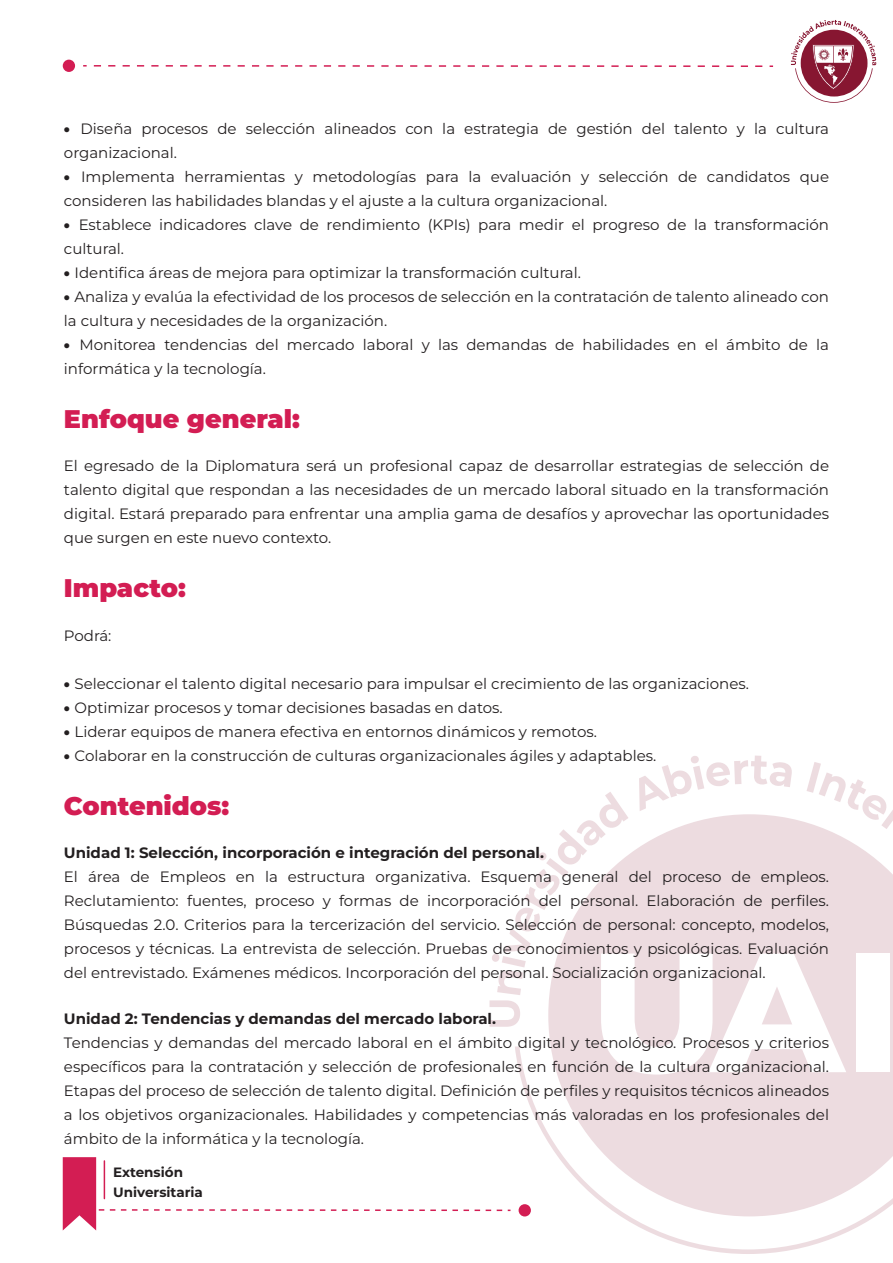
<style>
.page{position:relative;width:893px;height:1263px;background:#fff}
.page>*{position:absolute;margin:0;border:0;box-sizing:border-box;transform-origin:0 0}
.t1{font:900 25.5px "Montserrat";color:#d31d53}
.t2{font:15px/24px "Montserrat";color:#231f20}
.t3{font:700 15px "Montserrat";color:#231f20}
.t4{font:700 13.5px/20.9px "Montserrat";color:#231f20}
.s1{font-weight:900}
</style>
<div class="page">
<svg style="left:94px;top:65px;width:679px;height:2px"></svg>
<div style="left:63px;top:60px;width:12px;height:12px;background:#d31d53;border-radius:50%"></div>
<svg style="left:62px;top:755px;width:831px;height:499px"></svg>
<div style="left:519px;top:1204px;width:12px;height:12px;background:#d31d53;border-radius:50%"></div>
<svg style="left:791px;top:20px;width:85px;height:83px"></svg>
<p class="t2" style="left:64px;top:116px;width:766px"><span class="s1">•</span> Diseña procesos de selección alineados con la estrategia de gestión del talento y la cultura organizacional.</p>
<p class="t2" style="left:64px;top:164px;width:767px"><span class="s1">•</span> Implementa herramientas y metodologías para la evaluación y selección de candidatos que consideren las habilidades blandas y el ajuste a la cultura organizacional.</p>
<p class="t2" style="left:64px;top:212px;width:767px"><span class="s1">•</span> Establece indicadores clave de rendimiento (KPIs) para medir el progreso de la transformación cultural.</p>
<p class="t2" style="left:64px;top:260px;width:519px"><span class="s1">•</span> Identifica áreas de mejora para optimizar la transformación cultural.</p>
<p class="t2" style="left:64px;top:284px;width:767px"><span class="s1">•</span> Analiza y evalúa la efectividad de los procesos de selección en la contratación de talento alineado con la cultura y necesidades de la organización.</p>
<p class="t2" style="left:64px;top:332px;width:767px"><span class="s1">•</span> Monitorea tendencias del mercado laboral y las demandas de habilidades en el ámbito de la informática y la tecnología.</p>
<h1 class="t1" style="left:64px;top:399px;width:237px">Enfoque general:</h1>
<p class="t2" style="left:64px;top:453px;width:767px;text-align:justify">El egresado de la Diplomatura será un profesional capaz de desarrollar estrategias de selección de talento digital que respondan a las necesidades de un mercado laboral situado en la transformación digital. Estará preparado para enfrentar una amplia gama de desafíos y aprovechar las oportunidades que surgen en este nuevo contexto.</p>
<h1 class="t1" style="left:64px;top:569px;width:123px">Impacto:</h1>
<p class="t2" style="left:64px;top:623px;width:49px">Podrá:</p>
<p class="t2" style="left:64px;top:671px;width:687px"><span class="s1">•</span> Seleccionar el talento digital necesario para impulsar el crecimiento de las organizaciones.</p>
<p class="t2" style="left:64px;top:695px;width:440px"><span class="s1">•</span> Optimizar procesos y tomar decisiones basadas en datos.</p>
<p class="t2" style="left:64px;top:719px;width:534px"><span class="s1">•</span> Liderar equipos de manera efectiva en entornos dinámicos y remotos.</p>
<p class="t2" style="left:64px;top:743px;width:594px"><span class="s1">•</span> Colaborar en la construcción de culturas organizacionales ágiles y adaptables.</p>
<h1 class="t1" style="left:64px;top:787px;width:167px">Contenidos:</h1>
<p class="t3" style="left:64px;top:841px;width:482px">Unidad 1: Selección, incorporación e integración del personal.</p>
<p class="t2" style="left:64px;top:864px;width:767px;text-align:justify">El área de Empleos en la estructura organizativa. Esquema general del proceso de empleos.<br>Reclutamiento: fuentes, proceso y formas de incorporación del personal. Elaboración de perfiles.<br>Búsquedas 2.0. Criterios para la tercerización del servicio. Selección de personal: concepto, modelos, procesos y técnicas. La entrevista de selección. Pruebas de conocimientos y psicológicas. Evaluación del entrevistado. Exámenes médicos. Incorporación del personal. Socialización organizacional.</p>
<p class="t3" style="left:64px;top:1008px;width:434px">Unidad 2: Tendencias y demandas del mercado laboral.</p>
<p class="t2" style="left:64px;top:1030px;width:767px;text-align:justify">Tendencias y demandas del mercado laboral en el ámbito digital y tecnológico. Procesos y criterios específicos para la contratación y selección de profesionales en función de la cultura organizacional.<br>Etapas del proceso de selección de talento digital. Definición de perfiles y requisitos técnicos alineados a los objetivos organizacionales. Habilidades y competencias más valoradas en los profesionales del ámbito de la informática y la tecnología.</p>
<p class="t4" style="left:113px;top:1160px;width:91px">Extensión<br>Universitaria</p>
</div>
